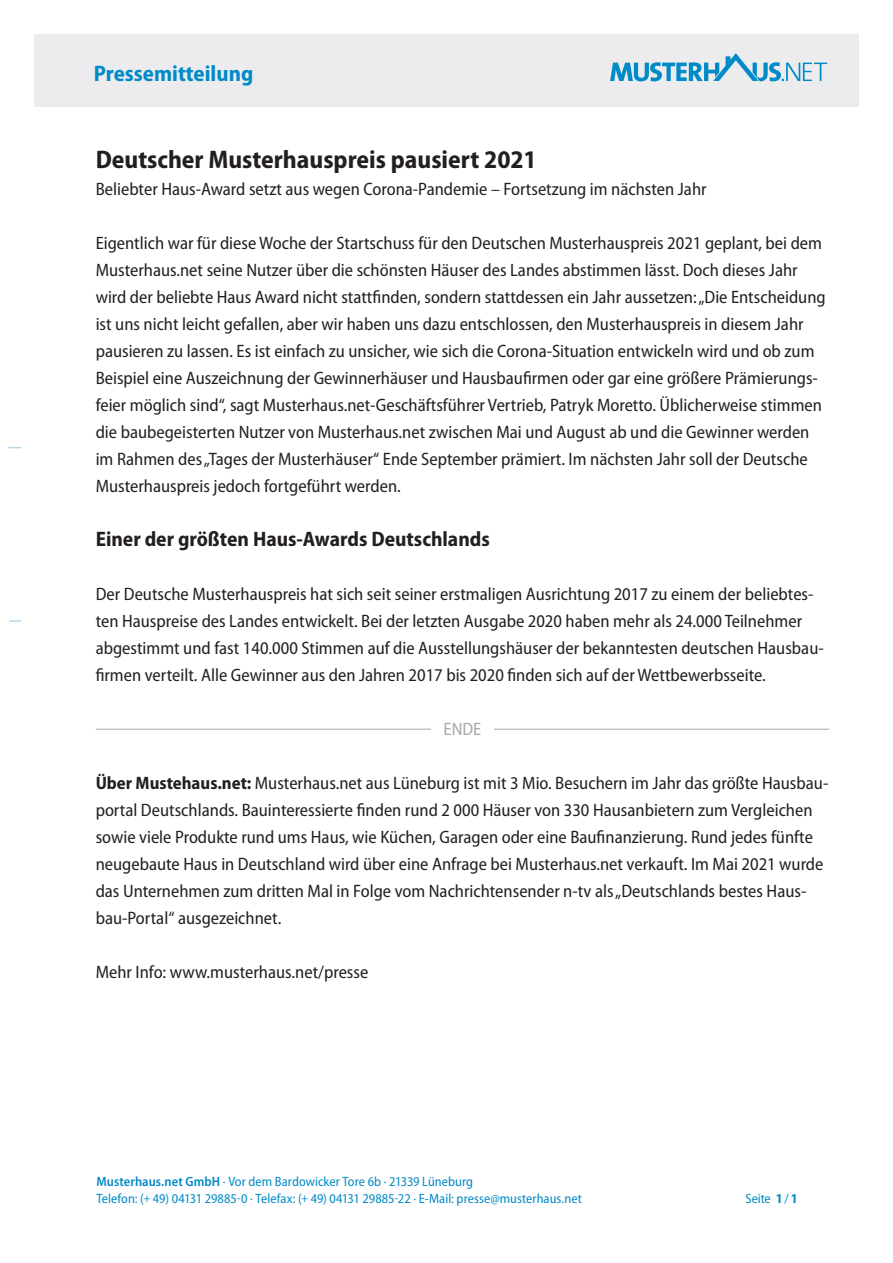
<style>
.page{position:relative;width:893px;height:1263px;background:#fff}
.page>*{position:absolute;margin:0;border:0;box-sizing:border-box;transform-origin:0 0}
.TheSans_Light_10pt{font:700 semi-condensed 25.5px "Myriad Pro";color:#231f20}
.t1{font:700 semi-condensed 22.5px "Myriad Pro";color:#008ac7}
.TheSans_Light_10pt-2{font:700 semi-condensed 21px "Myriad Pro";color:#231f20}
.TheSans_Light_10pt-3{font:semi-condensed 18px/27px "Myriad Pro";color:#231f20}
.TheSans_Light_10pt-4{font:semi-condensed 18px "Myriad Pro";color:#a8a9ad}
.t2{font:semi-condensed 13.5px/16.5px "Myriad Pro";letter-spacing:.005em;color:#008ac7}
.s1{font-weight:700}
.s2{font-weight:600}
.s3{font-size:12px}
</style>
<div class="page">
<div style="left:34px;top:34px;width:825px;height:72px;background:#ececee"></div>
<svg style="left:610px;top:53px;width:217px;height:28px"></svg>
<svg style="left:9px;top:447px;width:12px;height:1px"></svg>
<svg style="left:9px;top:621px;width:12px;height:1px"></svg>
<hr style="left:96px;top:729px;width:733px;height:1px;background:#a8a9ad">
<div style="left:431px;top:719px;width:63px;height:19px;background:#fff"></div>
<p class="t1" style="left:94px;top:61px;width:161px">Pressemitteilung</p>
<p class="TheSans_Light_10pt" style="left:96px;top:145px;width:443px">Deutscher Musterhauspreis pausiert 2021</p>
<p class="TheSans_Light_10pt-3" style="left:96px;top:176px;width:612px">Beliebter Haus-Award setzt aus wegen Corona-Pandemie – Fortsetzung im nächsten Jahr</p>
<p class="TheSans_Light_10pt-3" style="left:96px;top:230px;width:732px">Eigentlich war für diese Woche der Startschuss für den Deutschen Musterhauspreis 2021 geplant, bei dem Musterhaus.net seine Nutzer über die schönsten Häuser des Landes abstimmen lässt. Doch dieses Jahr wird der beliebte Haus Award nicht stattfinden, sondern stattdessen ein Jahr aussetzen: „Die Entscheidung ist uns nicht leicht gefallen, aber wir haben uns dazu entschlossen, den Musterhauspreis in diesem Jahr pausieren zu lassen. Es ist einfach zu unsicher, wie sich die Corona-Situation entwickeln wird und ob zum Beispiel eine Auszeichnung der Gewinnerhäuser und Hausbaufirmen oder gar eine größere Prämierungs&shy;feier möglich sind“, sagt Musterhaus.net-Geschäftsführer Vertrieb, Patryk Moretto. Üblicherweise stimmen die baubegeisterten Nutzer von Musterhaus.net zwischen Mai und August ab und die Gewinner werden im Rahmen des „Tages der Musterhäuser“ Ende September prämiert. Im nächsten Jahr soll der Deutsche Musterhauspreis jedoch fortgeführt werden.</p>
<p class="TheSans_Light_10pt-2" style="left:96px;top:527px;width:396px">Einer der größten Haus-Awards Deutschlands</p>
<p class="TheSans_Light_10pt-3" style="left:96px;top:581px;width:730px">Der Deutsche Musterhauspreis hat sich seit seiner erstmaligen Ausrichtung 2017 zu einem der beliebtes&shy;ten Hauspreise des Landes entwickelt. Bei der letzten Ausgabe 2020 haben mehr als 24.000 Teilnehmer abgestimmt und fast 140.000 Stimmen auf die Ausstellungshäuser der bekanntesten deutschen Hausbau&shy;firmen verteilt. Alle Gewinner aus den Jahren 2017 bis 2020 finden sich auf der Wettbewerbsseite.</p>
<p class="TheSans_Light_10pt-4" style="left:444px;top:719px;width:39px">ENDE</p>
<p class="TheSans_Light_10pt-3" style="left:96px;top:770px;width:734px"><span class="s1">Über Mustehaus.net:</span> Musterhaus.net aus Lüneburg ist mit 3 Mio. Besuchern im Jahr das größte Hausbau&shy;portal Deutschlands. Bauinteressierte finden rund 2 000 Häuser von 330 Hausanbietern zum Vergleichen sowie viele Produkte rund ums Haus, wie Küchen, Garagen oder eine Baufinanzierung. Rund jedes fünfte neugebaute Haus in Deutschland wird über eine Anfrage bei Musterhaus.net verkauft. Im Mai 2021 wurde das Unternehmen zum dritten Mal in Folge vom Nachrichtensender n-tv als „Deutschlands bestes Haus&shy;bau-Portal“ ausgezeichnet.</p>
<p class="TheSans_Light_10pt-3" style="left:96px;top:959px;width:274px">Mehr Info: www.musterhaus.net/presse</p>
<p class="t2" style="left:96px;top:1174px;width:487px"><span class="s2">Musterhaus.net GmbH</span> · Vor dem Bardowicker Tore 6b · 21339 Lüneburg<br>Telefon: (<span class="s3">+</span> 49) 04131 29885<span class="s3">-</span>0 · Telefax: (<span class="s3">+</span> 49) 04131 29885<span class="s3">-</span>22 · E-Mail: presse@musterhaus.net</p>
<p class="t2" style="left:746px;top:1190px;width:54px">Seite <span class="s1">1</span> / <span class="s1">1</span></p>
</div>
